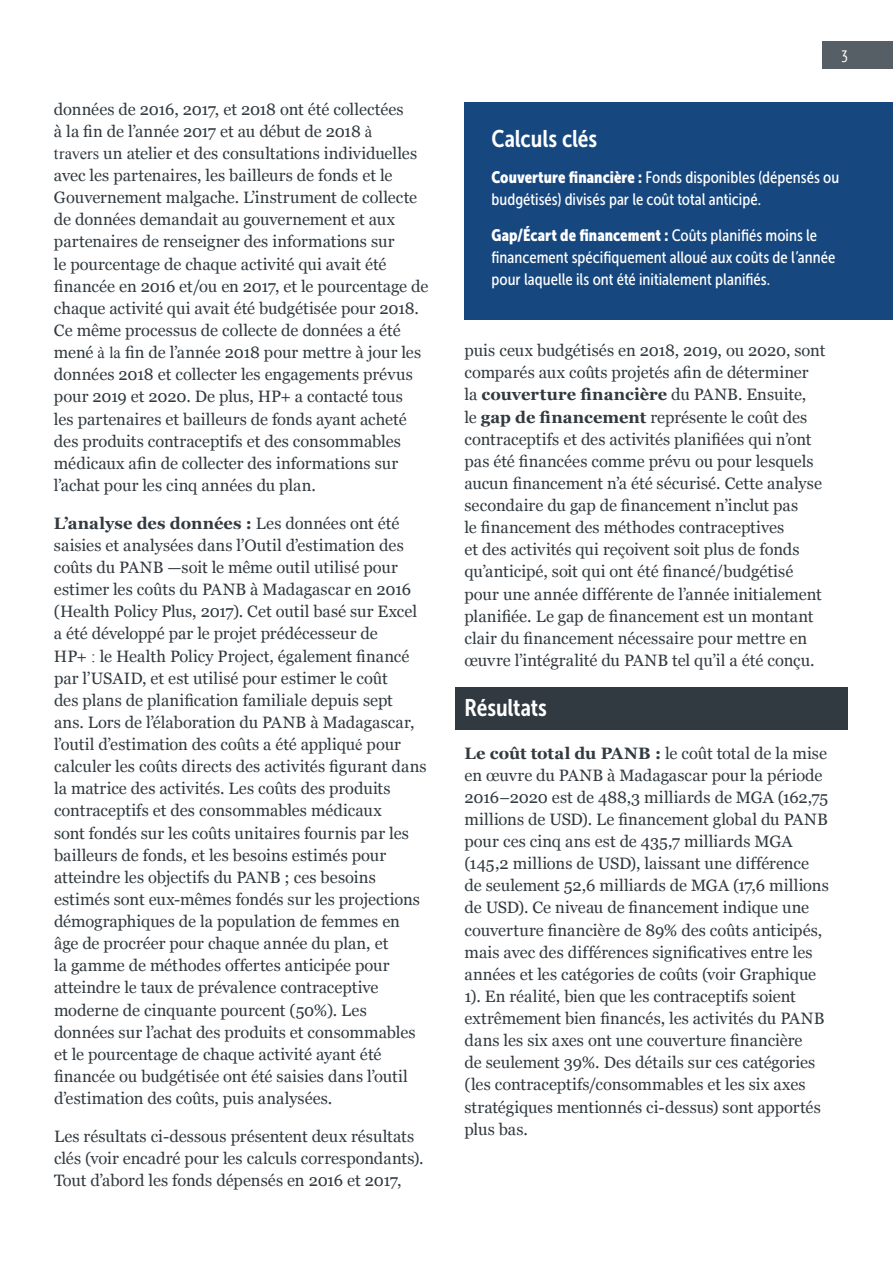
<style>
.page{position:relative;width:893px;height:1263px;background:#fff}
.page>*{position:absolute;margin:0;border:0;box-sizing:border-box;transform-origin:0 0}
.Box{font:24px "Museo Sans Cond 700";color:#fff}
.body_w_bold_lead{font:16.5px/22.2px "Georgia";color:#313a40}
.Body{font:16.5px/22.2px "Georgia";color:#313a40}
.Box-2{font:16.5px/22.2px "Museo Sans Cond 500";color:#fff}
.t1{font:condensed 16.5px "PT Sans";color:#fff}
.s1{font-family:"Times New Roman"}
.s2{font-weight:700}
.s3{font-family:"Museo Sans Cond 900"}
</style>
<div class="page">
<div style="left:823px;top:41px;width:70px;height:28px;background:#555f65"></div>
<div style="left:455px;top:688px;width:393px;height:42px;background:#313a40"></div>
<div style="left:464px;top:102px;width:429px;height:217px;background:#16477f"></div>
<p class="body_w_bold_lead" style="left:54px;top:98px;width:376px">données de 2016, 2017, et 2018 ont été collectées<br>à la fin de l’année 2017 et au début de 2018 <span class="s1">à<br>travers</span> un atelier et des consultations individuelles avec les partenaires, les bailleurs de fonds et le Gouvernement malgache. L’instrument de collecte de données demandait au gouvernement et aux partenaires de renseigner des informations sur<br>le pourcentage de chaque activité qui avait été financée en 2016 et/ou en 2017, et le pourcentage de chaque activité qui avait été budgétisée pour 2018.<br>Ce même processus de collecte de données a été mené <span class="s1">à la</span> fin de l’année 2018 pour mettre à jour les données 2018 et collecter les engagements prévus pour 2019 et 2020. De plus, HP+ a contacté tous<br>les partenaires et bailleurs de fonds ayant acheté des produits contraceptifs et des consommables médicaux afin de collecter des informations sur l’achat pour les cinq années du plan.</p>
<p class="body_w_bold_lead" style="left:54px;top:512px;width:374px"><span class="s2">L’analyse des données :</span> Les données ont été saisies et analysées dans l’Outil d’estimation des coûts du PANB —soit le même outil utilisé pour estimer les coûts du PANB à Madagascar en 2016 (Health Policy Plus, 2017). Cet outil basé sur Excel a été développé par le projet prédécesseur de<br>HP+ <span class="s1">:</span> le Health Policy Project, également financé par l’USAID, et est utilisé pour estimer le coût<br>des plans de planification familiale depuis sept ans. Lors de l’élaboration du PANB à Madagascar, l’outil d’estimation des coûts a été appliqu<span class="s1">é</span> pour calculer les coûts directs des activités figurant dans la matrice des activités. Les coûts des produits contraceptifs et des consommables médicaux<br>sont fondés sur les coûts unitaires fournis par les bailleurs de fonds, et les besoins estimés pour atteindre les objectifs du PANB ; ces besoins estimés sont eux-mêmes fondés sur les projections démographiques de la population de femmes en âge de procréer pour chaque année du plan, et<br>la gamme de méthodes offertes anticipée pour atteindre le taux de prévalence contraceptive moderne de cinquante pourcent (50%). Les données sur l’achat des produits et consommables et le pourcentage de chaque activité ayant été financée ou budgétisée ont été saisies dans l’outil d’estimation des coûts, puis analysées.</p>
<p class="Body" style="left:54px;top:1125px;width:371px">Les résultats ci-dessous présentent deux résultats clés (voir encadré pour les calculs correspondants).<br>Tout d’abord les fonds dépensés en 2016 et 2017,</p>
<p class="t1" style="left:841px;top:45px;width:9px">3</p>
<p class="Box" style="left:491px;top:126px;width:107px">Calculs clés</p>
<p class="Box-2" style="left:491px;top:166px;width:349px"><span class="s3">Couverture financière :</span> Fonds disponibles (dépensés ou budgétisés) divisés par le coût total anticipé.</p>
<p class="Box-2" style="left:491px;top:224px;width:345px"><span class="s3">Gap/Écart de financement :</span> Coûts planifiés moins le financement spécifiquement alloué aux coûts de l’année pour laquelle ils ont été initialement planifiés.</p>
<p class="Body" style="left:464px;top:340px;width:362px">puis ceux budgétisés en 2018, 2019, ou 2020, sont comparés aux coûts projetés afin de déterminer la <span class="s2">couverture financière</span> du PANB. Ensuite,<br>le <span class="s2">gap de financement</span> représente le coût des contraceptifs et des activités planifiées qui n’ont pas été financées comme prévu ou pour lesquels aucun financement n’a été sécurisé. Cette analyse secondaire du gap de financement n’inclut pas<br>le financement des méthodes contraceptives<br>et des activités qui reçoivent soit plus de fonds qu’anticipé, soit qui ont été financé/budgétisé pour une année différente de l’année initialement planifiée. Le gap de financement est un montant clair du financement nécessaire pour mettre en œuvre l’intégralité du PANB tel qu’il a été conçu.</p>
<h1 class="Box" style="left:464px;top:694px;width:84px">Résultats</h1>
<p class="body_w_bold_lead" style="left:464px;top:742px;width:366px"><span class="s2">Le coût total du PANB :</span> le coût total de la mise en œuvre du PANB à Madagascar pour la période 2016–2020 est de 488,3 milliards de MGA (162,75 millions de USD). Le financement global du PANB pour ces cinq ans est de 435,7 milliards MGA (145,2 millions de USD), laissant une différence de seulement 52,6 milliards de MGA (17,6 millions de USD). Ce niveau de financement indique une couverture financière de 89% des coûts anticipés, mais avec des différences significatives entre les années et les catégories de coûts (voir Graphique 1). En réalité, bien que les contraceptifs soient extrêmement bien financés, les activités du PANB dans les six axes ont une couverture financière<br>de seulement 39%. Des détails sur ces catégories (les contraceptifs/consommables et les six axes stratégiques mentionnés ci-dessus) sont apportés plus bas.</p>
</div>
